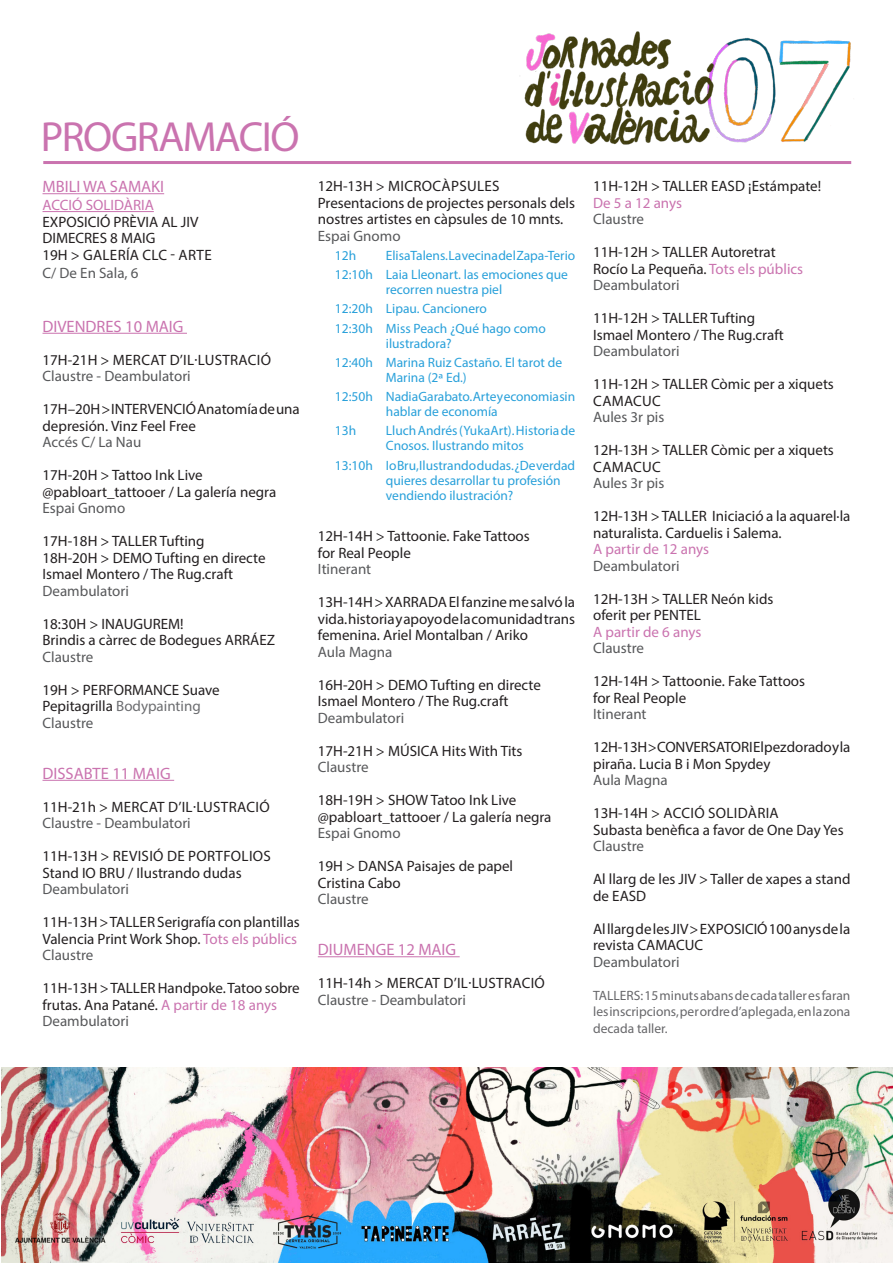
<style>
.page{position:relative;width:893px;height:1263px;background:#fff}
.page>*{position:absolute;margin:0;border:0;box-sizing:border-box;transform-origin:0 0}
.DIA{font:42.3px "Myriad Pro";letter-spacing:-.035em;color:#ca73af}
.DIA-2{font:16.5px "Myriad Pro";color:#ca73af}
.Ubicacion{font:15px/16.5px "Myriad Pro";color:#231f20}
.Ubicacion-2{font:15px "Myriad Pro";color:#57585a}
.Ubicacion-3{font:15px "Myriad Pro";letter-spacing:.02em;color:#231f20}
.t1{font:15px "Myriad Pro";color:#ca73af}
.Ubicacion-4{font:13.5px/15px "Myriad Pro";color:#28a0da}
.t2{font:13.5px/16.5px "Myriad Pro";color:#67676a;text-align:justify}
.s1{color:#6c6d70}
.s2{color:#ca73af}
.s3{color:#57585a}
</style>
<div class="page">
<img style="left:524px;top:31px;width:327px;height:114px">
<hr style="left:43px;top:193px;width:121px;height:1px;background:#ca73af">
<hr style="left:43px;top:211px;width:111px;height:1px;background:#ca73af">
<hr style="left:43px;top:333px;width:144px;height:1px;background:#ca73af">
<hr style="left:43px;top:780px;width:131px;height:1px;background:#ca73af">
<hr style="left:318px;top:956px;width:142px;height:1px;background:#ca73af">
<img style="left:2px;top:1067px;width:891px;height:196px">
<hr style="left:43px;top:161px;width:808px;height:3px;background:#ca73af">
<p class="DIA" style="left:41px;top:111px;width:261px">PROGRAMACIÓ</p>
<p class="DIA-2" style="left:43px;top:176px;width:123px">MBILI WA SAMAKI</p>
<p class="t1" style="left:43px;top:196px;width:113px">ACCIÓ SOLIDÀRIA</p>
<p class="Ubicacion" style="left:43px;top:213px;width:157px">EXPOSICIÓ PRÈVIA AL JIV</p>
<p class="Ubicacion" style="left:43px;top:230px;width:114px">DIMECRES 8 MAIG</p>
<p class="Ubicacion-3" style="left:43px;top:245px;width:171px">19H &gt; GALERÍA CLC - ARTE</p>
<p class="Ubicacion-2" style="left:43px;top:263px;width:98px">C/ De En Sala, 6</p>
<p class="DIA-2" style="left:43px;top:316px;width:142px">DIVENDRES 10 MAIG</p>
<p class="Ubicacion-3" style="left:43px;top:350px;width:230px">17H-21H &gt; MERCAT D’IL·LUSTRACIÓ</p>
<p class="Ubicacion-2" style="left:43px;top:367px;width:150px">Claustre - Deambulatori</p>
<p class="Ubicacion" style="left:43px;top:401px;width:259px">17H–20H &gt; INTERVENCIÓ Anatomía de una depresión. Vinz Feel Free</p>
<p class="Ubicacion-2" style="left:43px;top:433px;width:100px">Accés C/ La Nau</p>
<p class="Ubicacion" style="left:43px;top:467px;width:162px">17H-20H &gt; Tattoo Ink Live</p>
<p class="Ubicacion" style="left:43px;top:483px;width:235px">@pabloart_tattooer / La galería negra</p>
<p class="Ubicacion-2" style="left:43px;top:499px;width:84px">Espai Gnomo</p>
<p class="Ubicacion" style="left:43px;top:533px;width:164px">17H-18H &gt; TALLER Tufting</p>
<p class="Ubicacion" style="left:43px;top:549px;width:225px">18H-20H &gt; DEMO Tufting en directe</p>
<p class="Ubicacion" style="left:43px;top:566px;width:192px">Ismael Montero / The Rug.craft</p>
<p class="Ubicacion-2" style="left:43px;top:581px;width:88px">Deambulatori</p>
<p class="Ubicacion" style="left:43px;top:615px;width:143px">18:30H &gt; INAUGUREM!</p>
<p class="Ubicacion" style="left:43px;top:632px;width:234px">Brindis a càrrec de Bodegues ARRÁEZ</p>
<p class="Ubicacion-2" style="left:43px;top:647px;width:52px">Claustre</p>
<p class="Ubicacion" style="left:43px;top:681px;width:179px">19H &gt; PERFORMANCE Suave</p>
<p class="Ubicacion" style="left:43px;top:698px;width:160px">Pepitagrilla <span class="s1">Bodypainting</span></p>
<p class="Ubicacion-2" style="left:43px;top:713px;width:52px">Claustre</p>
<p class="DIA-2" style="left:43px;top:763px;width:130px">DISSABTE 11 MAIG</p>
<p class="Ubicacion-3" style="left:43px;top:797px;width:229px">11H-21h &gt; MERCAT D’IL·LUSTRACIÓ</p>
<p class="Ubicacion-2" style="left:43px;top:814px;width:150px">Claustre - Deambulatori</p>
<p class="Ubicacion-3" style="left:43px;top:847px;width:230px">11H-13H &gt; REVISIÓ DE PORTFOLIOS</p>
<p class="Ubicacion" style="left:43px;top:864px;width:201px">Stand IO BRU / Ilustrando dudas</p>
<p class="Ubicacion-2" style="left:43px;top:880px;width:88px">Deambulatori</p>
<p class="Ubicacion" style="left:43px;top:914px;width:259px">11H-13H &gt; TALLER Serigrafía con plantillas<br>Valencia Print Work Shop. <span class="s2">Tots els públics</span></p>
<p class="Ubicacion-2" style="left:43px;top:946px;width:52px">Claustre</p>
<p class="Ubicacion" style="left:43px;top:980px;width:259px">11H-13H &gt; TALLER Handpoke. Tatoo sobre frutas. Ana Patané. <span class="s2">A partir de 18 anys</span></p>
<p class="Ubicacion-2" style="left:43px;top:1012px;width:88px">Deambulatori</p>
<p class="Ubicacion-3" style="left:318px;top:177px;width:183px">12H-13H &gt; MICROCÀPSULES</p>
<p class="Ubicacion" style="left:318px;top:194px;width:259px">Presentacions de projectes personals dels nostres artistes en càpsules de 10 mnts.</p>
<p class="Ubicacion-2" style="left:318px;top:226px;width:84px">Espai Gnomo</p>
<p class="Ubicacion-4" style="left:335px;top:247px;width:23px">12h</p>
<p class="Ubicacion-4" style="left:386px;top:247px;width:191px">Elisa Talens. La vecina del Zapa-Terio</p>
<p class="Ubicacion-4" style="left:386px;top:267px;width:184px;text-indent:-51px">12:10h Laia Lleonart. las emociones que recorren nuestra piel</p>
<p class="Ubicacion-4" style="left:335px;top:301px;width:154px">12:20h Lipau. Cancionero</p>
<p class="Ubicacion-4" style="left:386px;top:320px;width:161px;text-indent:-51px">12:30h Miss Peach ¿Qué hago como ilustradora?</p>
<p class="Ubicacion-4" style="left:386px;top:355px;width:178px;text-indent:-51px">12:40h Marina Ruiz Castaño. El tarot de<br>Marina (2ª Ed.)</p>
<p class="Ubicacion-4" style="left:386px;top:389px;width:191px;text-indent:-51px">12:50h Nadia Garabato. Arte y economia sin hablar de economía</p>
<p class="Ubicacion-4" style="left:335px;top:423px;width:23px">13h</p>
<p class="Ubicacion-4" style="left:386px;top:423px;width:191px">Lluch Andrés (YukaArt). Historia de<br>Cnosos. Ilustrando mitos</p>
<p class="Ubicacion-4" style="left:386px;top:457px;width:191px;text-indent:-51px">13:10h Io Bru, Ilustrando dudas. ¿De verdad quieres desarrollar tu profesión vendiendo ilustración?</p>
<p class="Ubicacion" style="left:318px;top:527px;width:213px">12H-14H &gt; Tattoonie. Fake Tattoos for Real People</p>
<p class="Ubicacion-2" style="left:318px;top:560px;width:55px">Itinerant</p>
<p class="Ubicacion" style="left:318px;top:593px;width:259px;text-align:justify">13H-14H &gt; XARRADA El fanzine me salvó la vida. historia y apoyo de la comunidad trans femenina. Ariel Montalban / Ariko</p>
<p class="Ubicacion-2" style="left:318px;top:642px;width:76px">Aula Magna</p>
<p class="Ubicacion" style="left:318px;top:676px;width:225px">16H-20H &gt; DEMO Tufting en directe</p>
<p class="Ubicacion" style="left:318px;top:692px;width:192px">Ismael Montero / The Rug.craft</p>
<p class="Ubicacion-2" style="left:318px;top:708px;width:88px">Deambulatori</p>
<p class="Ubicacion" style="left:318px;top:742px;width:206px">17H-21H &gt; MÚSICA Hits With Tits</p>
<p class="Ubicacion-2" style="left:318px;top:758px;width:52px">Claustre</p>
<p class="Ubicacion" style="left:318px;top:791px;width:200px">18H-19H &gt; SHOW Tatoo Ink Live</p>
<p class="Ubicacion" style="left:318px;top:808px;width:235px">@pabloart_tattooer / La galería negra</p>
<p class="Ubicacion-2" style="left:318px;top:824px;width:84px">Espai Gnomo</p>
<p class="Ubicacion" style="left:318px;top:857px;width:197px">19H &gt; DANSA Paisajes de papel</p>
<p class="Ubicacion" style="left:318px;top:874px;width:84px">Cristina Cabo</p>
<p class="Ubicacion-2" style="left:318px;top:890px;width:52px">Claustre</p>
<p class="DIA-2" style="left:318px;top:939px;width:140px">DIUMENGE 12 MAIG</p>
<p class="Ubicacion-3" style="left:318px;top:974px;width:229px">11H-14h &gt; MERCAT D’IL·LUSTRACIÓ</p>
<p class="Ubicacion-2" style="left:318px;top:990px;width:150px">Claustre - Deambulatori</p>
<p class="Ubicacion" style="left:593px;top:177px;width:230px">11H-12H &gt; TALLER EASD ¡Estámpate!<br><span class="s2">De 5 a 12 anys</span></p>
<p class="Ubicacion-2" style="left:593px;top:210px;width:52px">Claustre</p>
<p class="Ubicacion" style="left:593px;top:243px;width:211px">11H-12H &gt; TALLER Autoretrat<br>Rocío La Pequeña. <span class="s2">Tots els públics<br></span><span class="s3">Deambulatori</span></p>
<p class="Ubicacion" style="left:593px;top:309px;width:164px">11H-12H &gt; TALLER Tufting</p>
<p class="Ubicacion" style="left:593px;top:326px;width:192px">Ismael Montero / The Rug.craft</p>
<p class="Ubicacion-2" style="left:593px;top:342px;width:88px">Deambulatori</p>
<p class="Ubicacion" style="left:593px;top:375px;width:242px">11H-12H &gt; TALLER Còmic per a xiquets</p>
<p class="Ubicacion-3" style="left:593px;top:391px;width:69px">CAMACUC</p>
<p class="Ubicacion-2" style="left:593px;top:408px;width:73px">Aules 3r pis</p>
<p class="Ubicacion" style="left:593px;top:441px;width:242px">12H-13H &gt; TALLER Còmic per a xiquets</p>
<p class="Ubicacion-3" style="left:593px;top:457px;width:69px">CAMACUC</p>
<p class="Ubicacion-2" style="left:593px;top:474px;width:73px">Aules 3r pis</p>
<p class="Ubicacion" style="left:593px;top:507px;width:259px">12H-13H &gt; TALLER Iniciació a la aquarel·la naturalista. Carduelis i Salema.<br><span class="s2">A partir de 12 anys</span></p>
<p class="Ubicacion-2" style="left:593px;top:556px;width:88px">Deambulatori</p>
<p class="Ubicacion" style="left:593px;top:590px;width:182px">12H-13H &gt; TALLER Neón kids oferit per PENTEL<br><span class="s2">A partir de 6 anys</span></p>
<p class="Ubicacion-2" style="left:593px;top:639px;width:52px">Claustre</p>
<p class="Ubicacion" style="left:593px;top:672px;width:213px">12H-14H &gt; Tattoonie. Fake Tattoos for Real People</p>
<p class="Ubicacion-2" style="left:593px;top:705px;width:55px">Itinerant</p>
<p class="Ubicacion" style="left:593px;top:738px;width:259px">12H-13H &gt; CONVERSATORI El pez dorado y la piraña. Lucia B i Mon Spydey</p>
<p class="Ubicacion-2" style="left:593px;top:771px;width:76px">Aula Magna</p>
<p class="Ubicacion-3" style="left:593px;top:804px;width:187px">13H-14H &gt; ACCIÓ SOLIDÀRIA</p>
<p class="Ubicacion" style="left:593px;top:821px;width:252px">Subasta benèfica a favor de One Day Yes</p>
<p class="Ubicacion-2" style="left:593px;top:837px;width:52px">Claustre</p>
<p class="Ubicacion" style="left:593px;top:870px;width:259px">Al llarg de les JIV &gt; Taller de xapes a stand de EASD</p>
<p class="Ubicacion" style="left:593px;top:920px;width:259px">Al llarg de les JIV &gt; EXPOSICIÓ 100 anys de la revista CAMACUC</p>
<p class="Ubicacion-2" style="left:593px;top:952px;width:88px">Deambulatori</p>
<p class="t2" style="left:593px;top:986px;width:259px">TALLERS: 15 minuts abans de cada taller es faran les inscripcions, per ordre d’aplegada, en la zona decada taller.</p>
</div>
